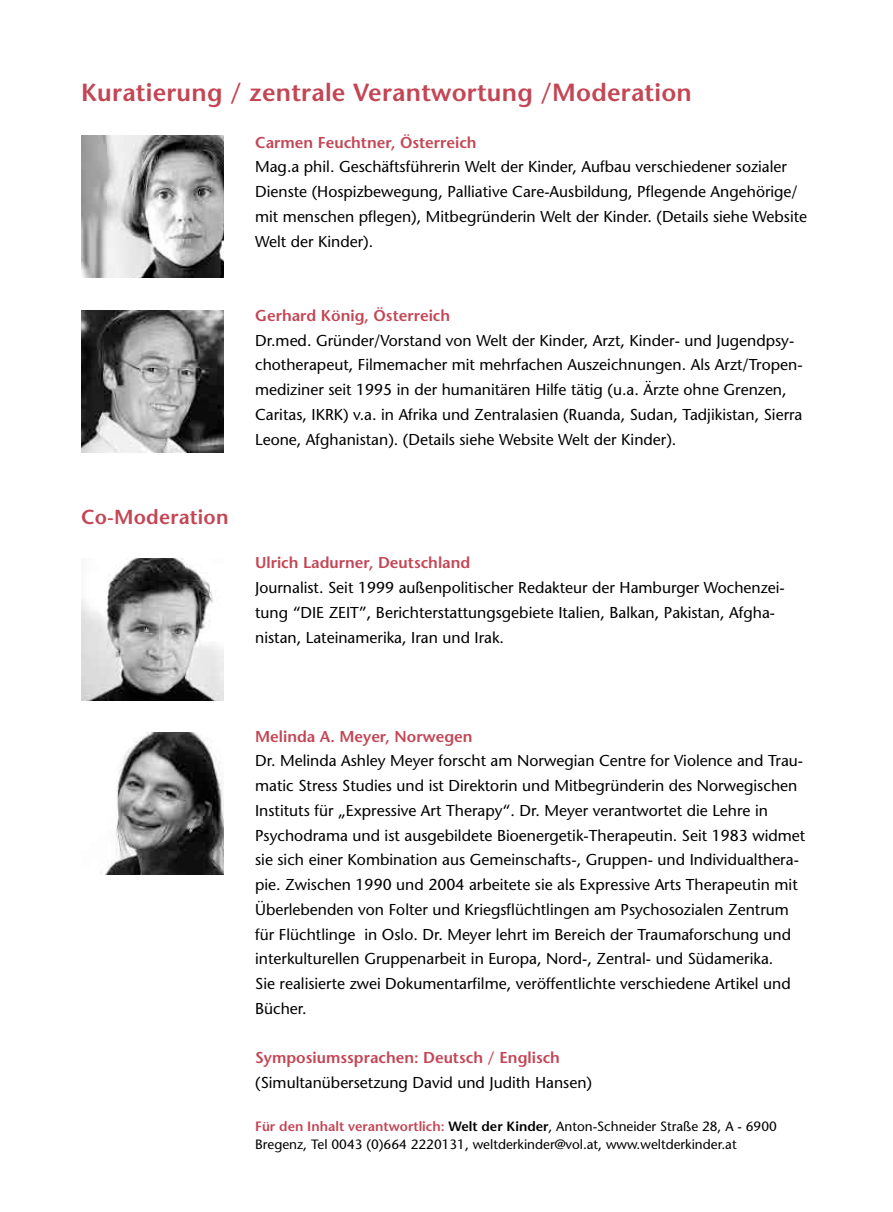
<style>
.page{position:relative;width:893px;height:1212px;background:#fff}
.page>*{position:absolute;margin:0;border:0;box-sizing:border-box;transform-origin:0 0}
.t1{font:600 24.75px "Stone Sans";letter-spacing:.01em;color:#c34655}
.t2{font:600 20.25px "Stone Sans";letter-spacing:.01em;color:#c34655}
.t3{font:15.75px/24.8px "Stone Sans";color:#000}
.t4{font:600 15.75px "Stone Sans";color:#c34655}
.t5{font:13.5px/18px "Stone Sans";color:#000}
.s1{font-weight:600;color:#c34655}
.s2{font-weight:600}
</style>
<div class="page">
<img style="left:81px;top:135px;width:142px;height:142px">
<img style="left:81px;top:310px;width:142px;height:143px">
<img style="left:105px;top:733px;width:118px;height:142px">
<img style="left:81px;top:558px;width:142px;height:142px">
<h1 class="t1" style="left:81px;top:77px;width:612px">Kuratierung / zentrale Verantwortung /Moderation</h1>
<p class="t4" style="left:255px;top:132px;width:223px">Carmen Feuchtner, Österreich</p>
<p class="t3" style="left:255px;top:154px;width:554px">Mag.a phil. Geschäftsführerin Welt der Kinder, Aufbau verschiedener sozialer Dienste (Hospizbewegung, Palliative Care-Ausbildung, Pflegende Angehörige/ mit menschen pflegen), Mitbegründerin Welt der Kinder. (Details siehe Website Welt der Kinder).</p>
<p class="t2" style="left:81px;top:504px;width:149px">Co-Moderation</p>
<p class="t4" style="left:255px;top:305px;width:197px">Gerhard König, Österreich</p>
<p class="t3" style="left:255px;top:328px;width:549px">Dr.med. Gründer/Vorstand von Welt der Kinder, Arzt, Kinder- und Jugendpsy&shy;chotherapeut, Filmemacher mit mehrfachen Auszeichnungen. Als Arzt/Tropen&shy;mediziner seit 1995 in der humanitären Hilfe tätig (u.a. Ärzte ohne Grenzen, Caritas, IKRK) v.a. in Afrika und Zentralasien (Ruanda, Sudan, Tadjikistan, Sierra Leone, Afghanistan). (Details siehe Website Welt der Kinder).</p>
<p class="t4" style="left:255px;top:553px;width:217px">Ulrich Ladurner, Deutschland</p>
<p class="t3" style="left:255px;top:575px;width:531px">Journalist. Seit 1999 außenpolitischer Redakteur der Hamburger Wochenzei&shy;tung “DIE ZEIT”, Berichterstattungsgebiete Italien, Balkan, Pakistan, Afgha&shy;nistan, Lateinamerika, Iran und Irak.</p>
<p class="t4" style="left:255px;top:726px;width:219px">Melinda A. Meyer, Norwegen</p>
<p class="t3" style="left:255px;top:748px;width:552px">Dr. Melinda Ashley Meyer forscht am Norwegian Centre for Violence and Trau&shy;matic Stress Studies und ist Direktorin und Mitbegründerin des Norwegischen Instituts für „Expressive Art Therapy“. Dr. Meyer verantwortet die Lehre in Psychodrama und ist ausgebildete Bioenergetik-Therapeutin. Seit 1983 widmet sie sich einer Kombination aus Gemeinschafts-, Gruppen- und Individualthera&shy;pie. Zwischen 1990 und 2004 arbeitete sie als Expressive Arts Therapeutin mit Überlebenden von Folter und Kriegsflüchtlingen am Psychosozialen Zentrum für Flüchtlinge in Oslo. Dr. Meyer lehrt im Bereich der Traumaforschung und interkulturellen Gruppenarbeit in Europa, Nord-, Zentral- und Südamerika.<br>Sie realisierte zwei Dokumentarfilme, veröffentlichte verschiedene Artikel und Bücher.</p>
<p class="t4" style="left:255px;top:1048px;width:306px">Symposiumssprachen: Deutsch / Englisch</p>
<p class="t3" style="left:255px;top:1070px;width:338px">(Simultanübersetzung David und Judith Hansen)</p>
<p class="t5" style="left:255px;top:1117px;width:523px"><span class="s1">Für den Inhalt verantwortlich:</span> <span class="s2">Welt der Kinder</span>, Anton-Schneider Straße 28, A - 6900<br>Bregenz, Tel 0043 (0)664 2220131, weltderkinder@vol.at, www.weltderkinder.at</p>
</div>
